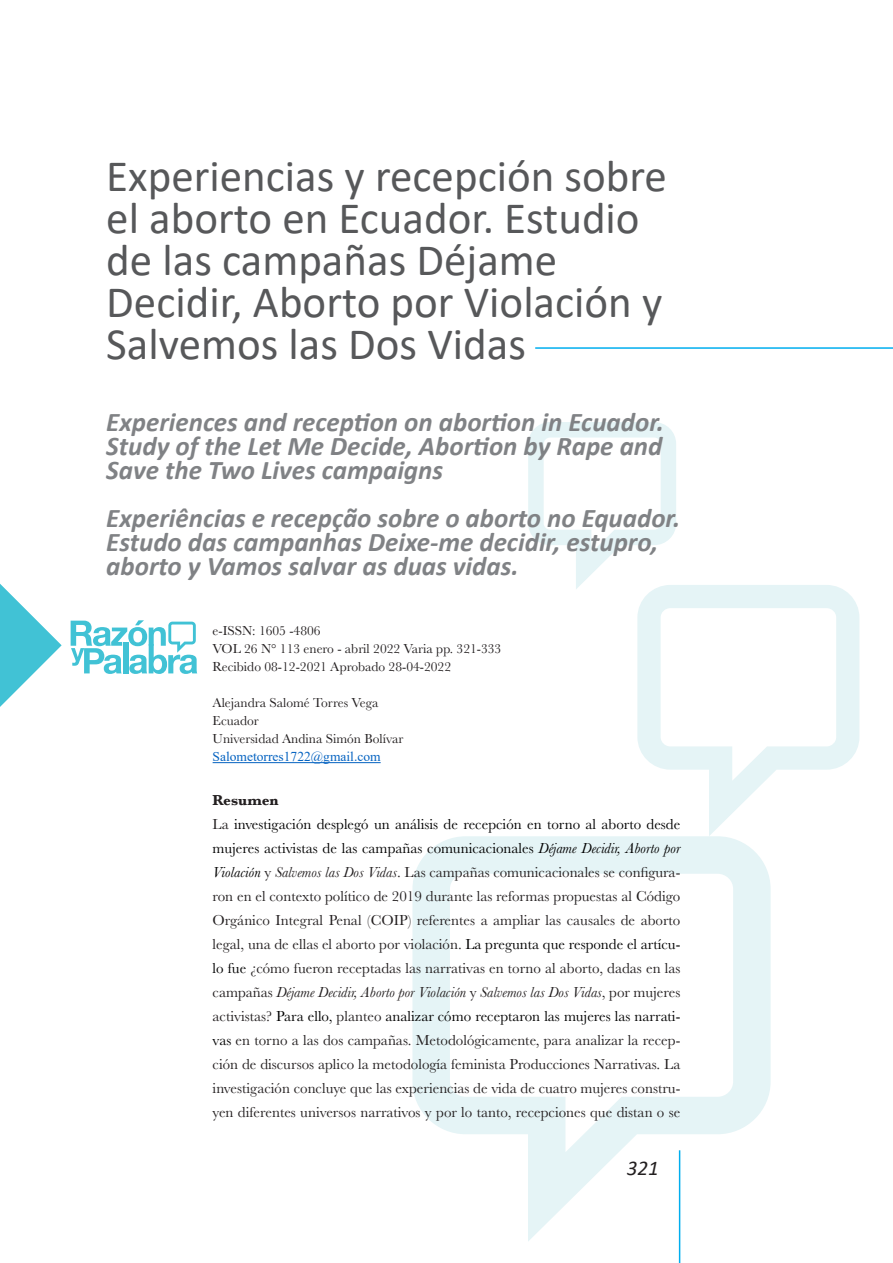
<style>
.page{position:relative;width:893px;height:1263px;background:#fff}
.page>*{position:absolute;margin:0;border:0;box-sizing:border-box;transform-origin:0 0}
.t1{font:45px/42px "Calibri";color:#57585a}
.t2{font:italic 700 27px/24px "Calibri";color:#808285;text-align:justify}
.t3{font:italic 21px "Calibri";color:#231f20}
.Resumen{font:15px/24px "Baskerville";color:#231f20;text-align:justify}
.Resumen-2{font:700 15px "Baskerville";color:#231f20}
.t4{font:13.5px "Baskerville";color:#231f20}
.t5{font:13.5px "Times New Roman";color:#0563c1}
.s1{color:#000}
.s2{font-style:italic;color:#000}
.s3{font-style:italic}
</style>
<div class="page">
<hr style="left:679px;top:1150px;width:1px;height:113px;background:#00aeef">
<svg style="left:412px;top:836px;width:359px;height:406px"></svg>
<svg style="left:637px;top:585px;width:222px;height:251px"></svg>
<svg style="left:528px;top:422px;width:148px;height:167px"></svg>
<hr style="left:213px;top:762px;width:168px;height:1px;background:#0563c1">
<svg style="left:71px;top:620px;width:126px;height:54px"></svg>
<svg style="left:0;top:584px;width:62px;height:123px"></svg>
<hr style="left:535px;top:347px;width:358px;height:2px;background:#00aeef">
<h1 class="t1" style="left:106px;top:154px;width:562px">Experiencias y recepción sobre el aborto en Ecuador. Estudio de las campañas Déjame<br>Decidir, Aborto por Violación y<br>Salvemos las Dos Vidas</h1>
<h2 class="t2" style="left:106px;top:409px;width:559px">Experiences and reception on abortion in Ecuador.<br>Study of the Let Me Decide, Abortion by Rape and Save the Two Lives campaigns</h2>
<h2 class="t2" style="left:106px;top:505px;width:576px;text-align:left">Experiências e recepção sobre o aborto no Equador.<br>Estudo das campanhas Deixe-me decidir, estupro, aborto y Vamos salvar as duas vidas.</h2>
<h5 class="t4" style="left:213px;top:622px;width:110px">e-ISSN: 1605 -4806</h5>
<h5 class="t4" style="left:213px;top:640px;width:290px">VOL 26 N° 113 enero - abril 2022 Varia pp. 321-333</h5>
<h5 class="t4" style="left:213px;top:658px;width:240px">Recibido 08-12-2021 Aprobado 28-04-2022</h5>
<h5 class="t4" style="left:213px;top:694px;width:167px">Alejandra Salomé Torres Vega</h5>
<h5 class="t4" style="left:213px;top:712px;width:48px">Ecuador</h5>
<h5 class="t4" style="left:213px;top:730px;width:192px">Universidad Andina Simón Bolívar</h5>
<h5 class="t5" style="left:213px;top:747px;width:170px">Salometorres1722@gmail.com</h5>
<p class="Resumen-2" style="left:213px;top:790px;width:67px">Resumen</p>
<p class="Resumen" style="left:213px;top:812px;width:469px">La <span class="s1">investigación desplegó un análisis de recepción en torno al aborto desde mujeres activistas de las campañas comunicacionales</span> <span class="s2">Déjame Decidir, Aborto por Violación</span> y <span class="s3">Salvemos las Dos Vidas</span>. Las campañas comunicacionales se configura&shy;ron en el contexto político de 2019 durante las reformas propuestas al Código Orgánico Integral Penal (COIP) referentes a ampliar las causales de aborto legal, una de ellas el aborto por violación. <span class="s1">La pregunta que responde el artícu&shy;lo fue</span> ¿cómo fueron receptadas las narrativas en torno al aborto, dadas en las campañas <span class="s3">Déjame Decidir, Aborto por Violación</span> y <span class="s3">Salvemos las Dos Vidas</span>, por mujeres activistas? <span class="s1">Para ello,</span> planteo <span class="s1">analizar cómo receptaron las mujeres las narrati&shy;vas</span> en torno a las dos campañas. Metodológicamente, para analizar la recep&shy;ción de discursos aplico la metodología feminista Producciones Narrativas. La investigación concluye que las experiencias de vida de cuatro mujeres constru&shy;yen diferentes universos narrativos y por lo tanto, recepciones que distan o se</p>
<h3 class="t3" style="left:627px;top:1153px;width:33px">321</h3>
</div>
